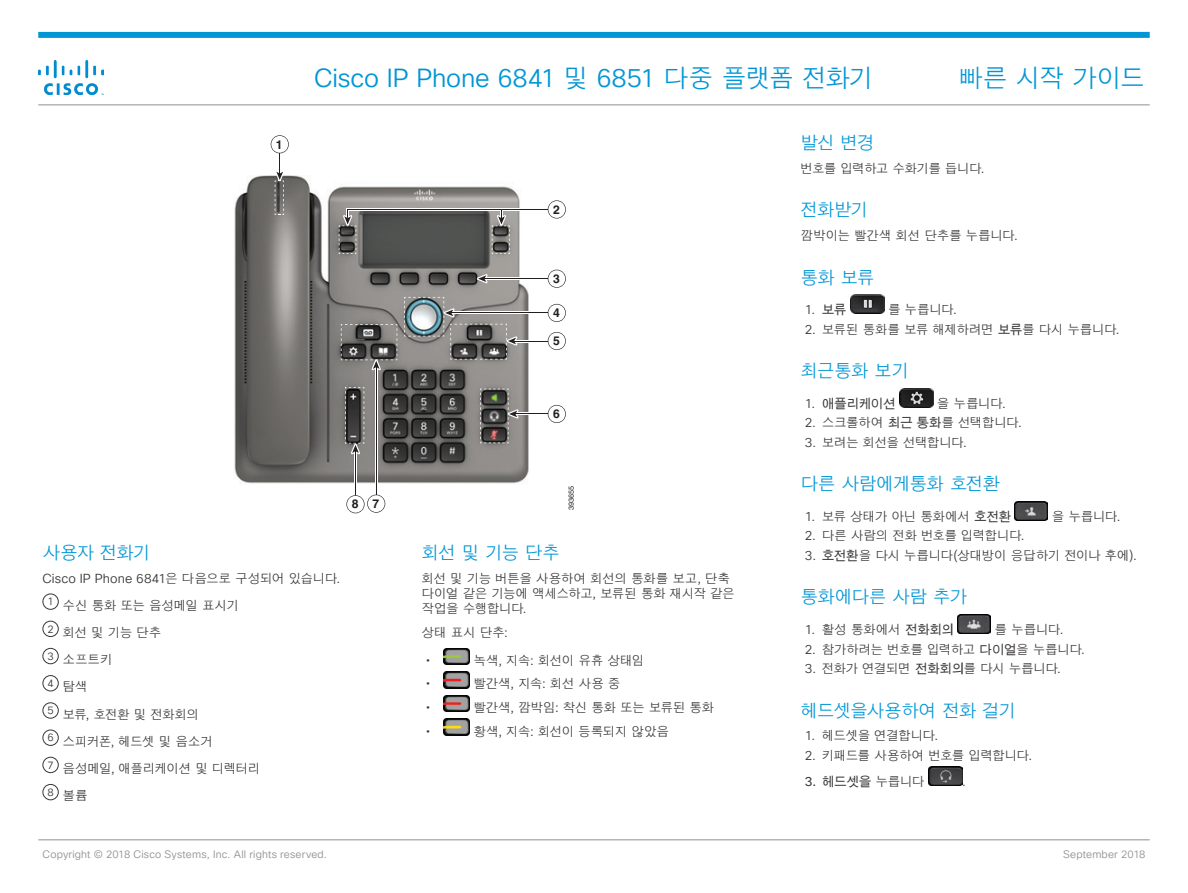
<style>
.page{position:relative;width:1188px;height:893px;background:#fff}
.page>*{position:absolute;margin:0;border:0;box-sizing:border-box;transform-origin:0 0}
.t1{font:25.5px "Cisco Sans KOR Light";letter-spacing:-.01em;color:#0096d6}
.title__2_in__chapte{font:18px "Cisco Sans KOR Light";letter-spacing:-.075em;color:#0096d6}
.title__2_in__chapte-2{font:18px "Cisco Sans KOR Light";letter-spacing:-.055em;color:#0096d6}
.p__1{font:12.75px/15.3px "Cisco Sans KOR Light";letter-spacing:-.05em;color:#393636}
.p__1-2{font:12.75px "Cisco Sans KOR Light";letter-spacing:-.07em;color:#393636}
.p__1-3{font:12.75px "Cisco Sans KOR Light";letter-spacing:.005em;color:#393636}
.t2{font:12.75px "Cisco Sans KOR";letter-spacing:-.035em;color:#393636}
.Only_one_step{font:12.75px "Cisco Sans KOR Light";letter-spacing:-.04em;color:#393636}
.Only_one_step-2{font:12.75px "Cisco Sans KOR Light";letter-spacing:-.06em;color:#393636}
.t3{font:700 12.15px "Helvetica";color:#211e1e}
.t4{font:10.5px "Cisco Sans KOR Light";letter-spacing:.015em;color:#918f90}
.p__1-4{font:10.5px "Cisco Sans KOR Light";color:#393636}
.t5{font:7.35px "Helvetica";color:#231f20}
.s1{font-family:"Cisco Sans KOR"}
.s2{font-family:"Cisco Sans KOR Light"}
</style>
<div class="page">
<div style="left:38px;top:32px;width:1112px;height:6px;background:#0096d6"></div>
<hr style="left:38px;top:104px;width:1112px;height:1px;background:#918f90">
<hr style="left:38px;top:839px;width:1112px;height:1px;background:#918f90">
<img style="left:38px;top:61px;width:65px;height:33px">
<div style="left:43px;top:593px;width:16px;height:17px;border:1px solid #393636;border-radius:50%"></div>
<div style="left:43px;top:621px;width:16px;height:16px;border:1px solid #393636;border-radius:50%"></div>
<div style="left:43px;top:648px;width:16px;height:16px;border:1px solid #393636;border-radius:50%"></div>
<div style="left:43px;top:675px;width:16px;height:16px;border:1px solid #393636;border-radius:50%"></div>
<div style="left:43px;top:702px;width:16px;height:17px;border:1px solid #393636;border-radius:50%"></div>
<div style="left:43px;top:730px;width:16px;height:16px;border:1px solid #393636;border-radius:50%"></div>
<div style="left:43px;top:757px;width:16px;height:16px;border:1px solid #393636;border-radius:50%"></div>
<div style="left:43px;top:784px;width:16px;height:16px;border:1px solid #393636;border-radius:50%"></div>
<img style="left:443px;top:648px;width:26px;height:17px">
<img style="left:443px;top:672px;width:26px;height:16px">
<img style="left:443px;top:695px;width:26px;height:17px">
<img style="left:443px;top:719px;width:26px;height:16px">
<img style="left:851px;top:295px;width:33px;height:19px">
<img style="left:900px;top:388px;width:33px;height:20px">
<img style="left:1015px;top:501px;width:33px;height:20px">
<img style="left:958px;top:614px;width:33px;height:20px">
<img style="left:929px;top:767px;width:33px;height:19px">
<img style="left:234px;top:175px;width:295px;height:309px">
<svg style="left:271px;top:135px;width:18px;height:80px"></svg>
<hr style="left:483px;top:277px;width:67px;height:3px;background:#fff">
<svg style="left:477px;top:274px;width:11px;height:9px"></svg>
<hr style="left:483px;top:278px;width:67px;height:1px;background:#231f20">
<svg style="left:548px;top:270px;width:18px;height:18px"></svg>
<hr style="left:450px;top:312px;width:100px;height:2px;background:#fff">
<hr style="left:450px;top:313px;width:100px;height:1px;background:#231f20">
<svg style="left:548px;top:304px;width:18px;height:18px"></svg>
<hr style="left:513px;top:340px;width:37px;height:2px;background:#fff">
<svg style="left:404px;top:297px;width:113px;height:63px;background:#868988"></svg>
<hr style="left:513px;top:341px;width:37px;height:1px;background:#231f20">
<svg style="left:548px;top:332px;width:18px;height:18px"></svg>
<hr style="left:514px;top:413px;width:36px;height:2px;background:#fff">
<svg style="left:480px;top:389px;width:39px;height:55px;background:#62605d"></svg>
<hr style="left:514px;top:414px;width:36px;height:1px;background:#231f20">
<svg style="left:548px;top:405px;width:18px;height:18px"></svg>
<hr style="left:375px;top:366px;width:2px;height:136px;background:#fff">
<svg style="left:341px;top:324px;width:57px;height:46px;background:#696766"></svg>
<hr style="left:376px;top:366px;width:1px;height:137px;background:#231f20">
<hr style="left:354px;top:450px;width:3px;height:53px;background:#fff">
<svg style="left:345px;top:387px;width:20px;height:67px"></svg>
<hr style="left:355px;top:450px;width:1px;height:53px;background:#231f20">
<svg style="left:346px;top:495px;width:39px;height:18px"></svg>
<hr style="left:346px;top:208px;width:206px;height:3px;background:#fff">
<hr style="left:348px;top:209px;width:202px;height:1px;background:#231f20">
<svg style="left:548px;top:200px;width:18px;height:18px"></svg>
<svg style="left:339px;top:209px;width:18px;height:45px"></svg>
<svg style="left:492px;top:210px;width:18px;height:44px"></svg>
<h1 class="t1" style="left:314px;top:62px;width:561px">Cisco IP Phone 6841 및 6851 다중 플랫폼 전화기</h1>
<h1 class="t1" style="left:958px;top:62px;width:189px">빠른 시작 가이드</h1>
<p class="t3" style="left:276px;top:137px;width:8px">1</p>
<p class="t3" style="left:352px;top:496px;width:29px">8 7</p>
<p class="title__2_in__chapte" style="left:43px;top:541px;width:110px">사용자 전화기</p>
<p class="p__1-3" style="left:43px;top:570px;width:299px">Cisco IP Phone 6841은 다음으로 구성되어 있습니다.</p>
<p class="p__1-4" style="left:47px;top:595px;width:8px">1</p>
<p class="p__1" style="left:63px;top:597px;width:178px">수신 통화 또는 음성메일 표시기</p>
<p class="p__1-4" style="left:47px;top:622px;width:8px">2</p>
<p class="p__1" style="left:63px;top:625px;width:100px">회선 및 기능 단추</p>
<p class="p__1-4" style="left:47px;top:649px;width:8px">3</p>
<p class="p__1" style="left:63px;top:652px;width:52px">소프트키</p>
<p class="p__1-4" style="left:47px;top:677px;width:8px">4</p>
<p class="p__1" style="left:63px;top:679px;width:27px">탐색</p>
<p class="p__1-4" style="left:47px;top:704px;width:8px">5</p>
<p class="p__1" style="left:63px;top:706px;width:138px">보류, 호전환 및 전화회의</p>
<p class="p__1-4" style="left:47px;top:731px;width:8px">6</p>
<p class="p__1" style="left:63px;top:734px;width:152px">스피커폰, 헤드셋 및 음소거</p>
<p class="p__1-4" style="left:47px;top:758px;width:8px">7</p>
<p class="p__1" style="left:63px;top:761px;width:199px">음성메일, 애플리케이션 및 디렉터리</p>
<p class="p__1-4" style="left:47px;top:785px;width:8px">8</p>
<p class="p__1" style="left:63px;top:788px;width:27px">볼륨</p>
<p class="t3" style="left:553px;top:202px;width:8px">2</p>
<p class="t3" style="left:553px;top:271px;width:8px">3</p>
<p class="t3" style="left:553px;top:305px;width:8px">4</p>
<p class="t3" style="left:553px;top:333px;width:8px">5</p>
<p class="t3" style="left:553px;top:406px;width:8px">6</p>
<p class="t5" style="left:567px;top:510px;width:26px;rotate:-90deg">393655</p>
<p class="title__2_in__chapte" style="left:422px;top:541px;width:140px">회선 및 기능 단추</p>
<p class="p__1" style="left:422px;top:570px;width:315px">회선 및 기능 버튼을 사용하여 회선의 통화를 보고, 단축 다이얼 같은 기능에 액세스하고, 보류된 통화 재시작 같은 작업을 수행합니다.</p>
<p class="p__1" style="left:422px;top:625px;width:88px">상태 표시 단추:</p>
<p class="p__1" style="left:474px;top:653px;width:173px">녹색, 지속: 회선이 유휴 상태임</p>
<p class="p__1" style="left:474px;top:676px;width:149px">빨간색, 지속: 회선 사용 중</p>
<p class="p__1" style="left:474px;top:700px;width:242px">빨간색, 깜박임: 착신 통화 또는 보류된 통화</p>
<p class="p__1" style="left:474px;top:723px;width:197px">황색, 지속: 회선이 등록되지 않았음</p>
<p class="title__2_in__chapte" style="left:801px;top:131px;width:76px">발신 변경</p>
<p class="Only_one_step-2" style="left:801px;top:160px;width:186px">번호를 입력하고 수화기를 듭니다.</p>
<p class="title__2_in__chapte" style="left:801px;top:199px;width:70px">전화받기</p>
<p class="Only_one_step" style="left:801px;top:228px;width:219px">깜박이는 빨간색 회선 단추를 누릅니다.</p>
<p class="title__2_in__chapte" style="left:801px;top:266px;width:76px">통화 보류</p>
<p class="p__1" style="left:805px;top:302px;width:43px">1. <span class="s1">보류</span></p>
<p class="p__1" style="left:888px;top:302px;width:70px">를 누릅니다.</p>
<p class="p__1" style="left:805px;top:321px;width:316px">2. 보류된 통화를 보류 해제하려면 <span class="s1">보류</span>를 다시 누릅니다.</p>
<p class="title__2_in__chapte" style="left:801px;top:359px;width:110px">최근통화 보기</p>
<p class="t2" style="left:805px;top:394px;width:92px"><span class="s2">1.</span> 애플리케이션</p>
<p class="p__1" style="left:937px;top:395px;width:70px">을 누릅니다.</p>
<p class="p__1" style="left:805px;top:415px;width:219px">2. 스크롤하여 <span class="s1">최근 통화</span>를 선택합니다.</p>
<p class="p__1-2" style="left:805px;top:434px;width:164px">3. 보려는 회선을 선택합니다.</p>
<p class="title__2_in__chapte" style="left:801px;top:472px;width:201px">다른 사람에게통화 호전환</p>
<p class="p__1" style="left:805px;top:509px;width:208px">1. 보류 상태가 아닌 통화에서 <span class="s1">호전환</span></p>
<p class="p__1" style="left:1052px;top:509px;width:70px">을 누릅니다.</p>
<p class="p__1-2" style="left:805px;top:528px;width:221px">2. 다른 사람의 전화 번호를 입력합니다.</p>
<p class="p__1" style="left:805px;top:548px;width:334px">3. <span class="s1">호전환</span>을 다시 누릅니다(상대방이 응답하기 전이나 후에).</p>
<p class="title__2_in__chapte-2" style="left:801px;top:586px;width:169px">통화에다른 사람 추가</p>
<p class="p__1" style="left:805px;top:622px;width:151px">1. 활성 통화에서 <span class="s1">전화회의</span></p>
<p class="p__1" style="left:995px;top:622px;width:70px">를 누릅니다.</p>
<p class="p__1-2" style="left:805px;top:641px;width:282px">2. 참가하려는 번호를 입력하고 <span class="s1">다이얼</span>을 누릅니다.</p>
<p class="p__1" style="left:805px;top:661px;width:258px">3. 전화가 연결되면 <span class="s1">전화회의</span>를 다시 누릅니다.</p>
<p class="title__2_in__chapte" style="left:801px;top:699px;width:218px">헤드셋을사용하여 전화 걸기</p>
<p class="p__1-2" style="left:805px;top:728px;width:135px">1. 헤드셋을 연결합니다.</p>
<p class="p__1-2" style="left:805px;top:747px;width:229px">2. 키패드를 사용하여 번호를 입력합니다.</p>
<p class="t2" style="left:805px;top:773px;width:121px">3. 헤드셋을 <span class="s2">누릅니다</span></p>
<p class="p__1" style="left:962px;top:774px;width:5px">.</p>
<p class="t4" style="left:43px;top:848px;width:286px">Copyright © 2018 Cisco Systems, Inc. All rights reserved.</p>
<p class="t4" style="left:1063px;top:848px;width:84px">September 2018</p>
</div>
